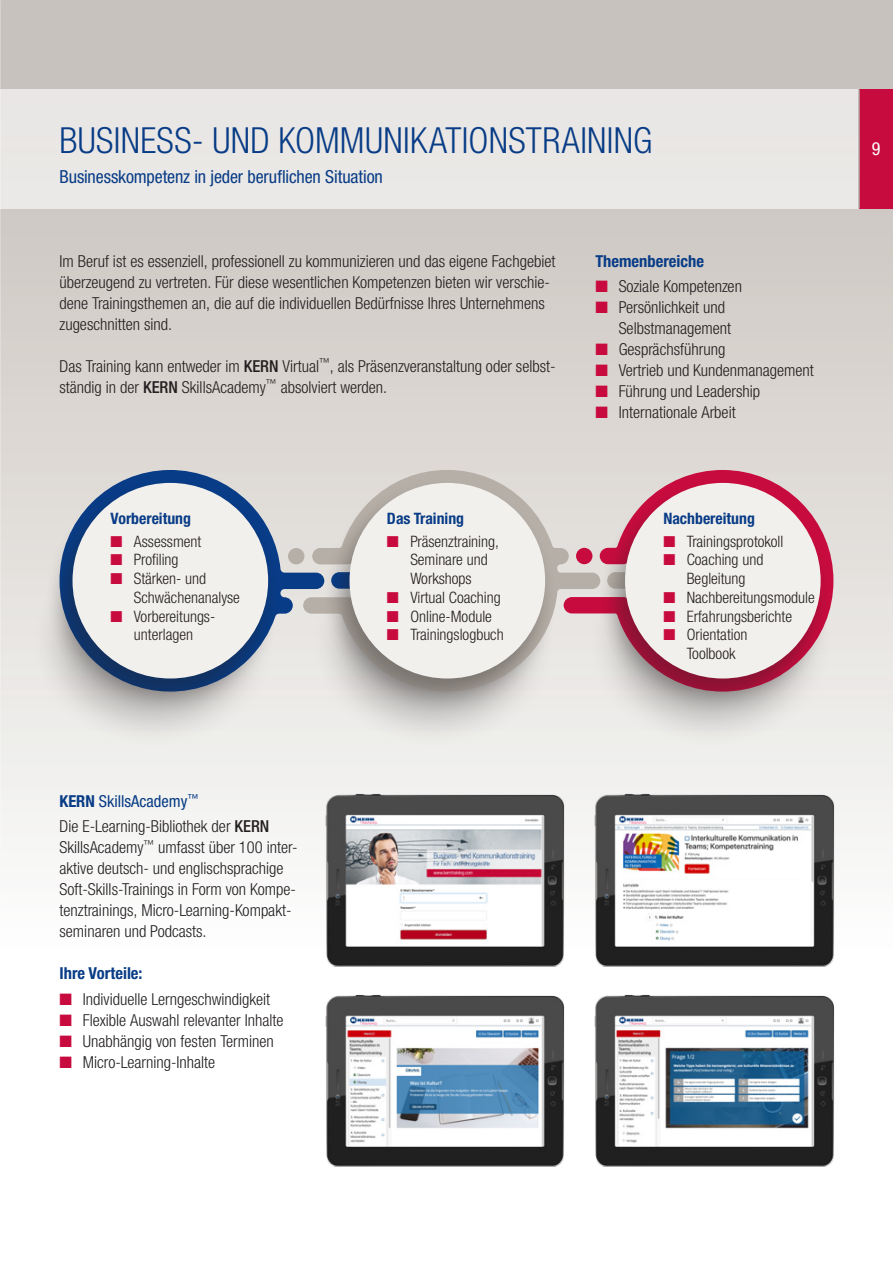
<style>
.page{position:relative;width:893px;height:1263px;background:#fff}
.page>*{position:absolute;margin:0;border:0;box-sizing:border-box;transform-origin:0 0}
.t1{font:300 condensed 36px "Helvetica Neue LTW1 G";letter-spacing:.01em;color:#083c86}
.t2{font:condensed 18px "Helvetica Neue LTW1 G";letter-spacing:-.01em;color:#083c86}
.t3{font:condensed 18px "Helvetica Neue LTW1 G";color:#fff}
.t4{font:300 condensed 16.5px/21px "Helvetica Neue LTW1 G";color:#231f20}
.t5{font:700 condensed 16.5px "Helvetica Neue LTW1 G";color:#083c86}
.t6{font:300 condensed 15.75px/18.8px "Helvetica Neue LTW1 G";color:#231f20}
.t7{font:700 condensed 15.75px "Helvetica Neue LTW1 G";color:#083c86}
.s1{font-weight:500}
.s2{color:#c80b3e}
.s3{font-weight:700;color:#083c86}
.s4{font-weight:400;color:#083c86}
</style>
<div class="page">
<div style="left:0;top:0;width:893px;height:1263px;background:linear-gradient(to bottom,#c6c0ba,#fff)"></div>
<img style="left:0;top:0;width:1px;height:1263px">
<div style="left:0;top:89px;width:893px;height:119px;background:#e9e7e5"></div>
<div style="left:859px;top:89px;width:34px;height:119px;background:#c80b3e"></div>
<hr style="left:858px;top:89px;width:2px;height:119px;background:#b6afa7">
<div style="left:310px;top:534px;width:247px;height:215px;background:#231f20;opacity:.25"></div>
<div style="left:30px;top:534px;width:247px;height:215px;background:#231f20;opacity:.25"></div>
<div style="left:588px;top:534px;width:246px;height:215px;background:#231f20;opacity:.25"></div>
<svg style="left:324px;top:470px;width:273px;height:222px;background:#d7d3ce"></svg>
<svg style="left:60px;top:470px;width:264px;height:222px;background:#c6c9cf"></svg>
<div style="left:322px;top:479px;width:236px;height:236px;background:#231f20;opacity:.4"></div>
<svg style="left:349px;top:483px;width:196px;height:195px;background:#e4e2de"></svg>
<div style="left:45px;top:479px;width:236px;height:236px;background:#231f20;opacity:.4"></div>
<svg style="left:73px;top:483px;width:195px;height:195px;background:#d2d5db"></svg>
<svg style="left:563px;top:470px;width:270px;height:221px;background:#ddc5c7"></svg>
<div style="left:576px;top:548px;width:16px;height:16px;background:#c80b3e;border-radius:50%"></div>
<div style="left:597px;top:479px;width:236px;height:236px;background:#231f20;opacity:.4"></div>
<svg style="left:625px;top:483px;width:196px;height:195px;background:#e6d0d3"></svg>
<img style="left:317px;top:787px;width:256px;height:186px">
<img style="left:587px;top:787px;width:255px;height:186px">
<img style="left:317px;top:987px;width:256px;height:187px">
<img style="left:587px;top:987px;width:255px;height:187px">
<h1 class="t1" style="left:60px;top:120px;width:594px">BUSINESS- UND KOMMUNIKATIONSTRAINING</h1>
<p class="t2" style="left:60px;top:166px;width:325px">Businesskompetenz in jeder beruflichen Situation</p>
<p class="t4" style="left:60px;top:251px;width:497px">Im Beruf ist es essenziell, professionell zu kommunizieren und das eigene Fachgebiet überzeugend zu vertreten. Für diese wesentlichen Kompetenzen bieten wir verschie&shy;dene Trainingsthemen an, die auf die individuellen Bedürfnisse Ihres Unternehmens zugeschnitten sind.</p>
<p class="t4" style="left:60px;top:356px;width:498px">Das Training kann entweder im <span class="s1">KERN</span> Virtual<sup>™</sup>, als Präsenzveranstaltung oder selbst&shy;ständig in der <span class="s1">KERN</span> SkillsAcademy<sup>™</sup> absolviert werden.</p>
<p class="t7" style="left:111px;top:509px;width:82px">Vorbereitung</p>
<p class="t6" style="left:111px;top:532px;width:92px"><span class="s2">■</span> Assessment</p>
<p class="t6" style="left:111px;top:551px;width:70px"><span class="s2">■</span> Profiling</p>
<p class="t6" style="left:134px;top:569px;width:108px;text-indent:-23px"><span class="s2">■</span> Stärken- und<br>Schwächenanalyse</p>
<p class="t6" style="left:111px;top:607px;width:106px;text-align:center"><span class="s2">■</span> Vorbereitungs&shy;unterlagen</p>
<p class="t7" style="left:387px;top:509px;width:79px">Das Training</p>
<p class="t6" style="left:410px;top:532px;width:90px;text-indent:-23px"><span class="s2">■</span> Präsenztraining,<br>Seminare und<br>Workshops</p>
<p class="t6" style="left:387px;top:588px;width:115px"><span class="s2">■</span> Virtual Coaching</p>
<p class="t6" style="left:387px;top:607px;width:106px"><span class="s2">■</span> Online-Module</p>
<p class="t6" style="left:387px;top:625px;width:118px"><span class="s2">■</span> Trainingslogbuch</p>
<p class="t5" style="left:595px;top:251px;width:110px">Themenbereiche</p>
<p class="t4" style="left:595px;top:276px;width:148px"><span class="s2">■</span> Soziale Kompetenzen</p>
<p class="t4" style="left:619px;top:297px;width:114px;text-indent:-23px"><span class="s2">■</span> Persönlichkeit und<br>Selbstmanagement</p>
<p class="t4" style="left:595px;top:339px;width:131px"><span class="s2">■</span> Gesprächsführung</p>
<p class="t4" style="left:595px;top:360px;width:220px"><span class="s2">■</span> Vertrieb und Kundenmanagement</p>
<p class="t4" style="left:595px;top:381px;width:166px"><span class="s2">■</span> Führung und Leadership</p>
<p class="t4" style="left:595px;top:402px;width:142px"><span class="s2">■</span> Internationale Arbeit</p>
<p class="t7" style="left:663px;top:508px;width:93px">Nachbereitung</p>
<p class="t6" style="left:663px;top:532px;width:121px"><span class="s2">■</span> Trainingsprotokoll</p>
<p class="t6" style="left:663px;top:550px;width:102px;text-align:center"><span class="s2">■</span> Coaching und<br>Begleitung</p>
<p class="t6" style="left:663px;top:588px;width:153px"><span class="s2">■</span> Nachbereitungsmodule</p>
<p class="t6" style="left:663px;top:607px;width:130px"><span class="s2">■</span> Erfahrungsberichte</p>
<p class="t6" style="left:687px;top:625px;width:62px;text-indent:-23px"><span class="s2">■</span> Orientation<br>Toolbook</p>
<p class="t4" style="left:60px;top:789px;width:211px;line-height:25.2px"><span class="s3">KERN</span> <span class="s4">SkillsAcademy</span><sup>™<br></sup>Die E-Learning-Bibliothek der <span class="s1">KERN</span></p>
<p class="t4" style="left:60px;top:837px;width:240px">SkillsAcademy<sup>™</sup> umfasst über 100 inter&shy;aktive deutsch- und englischsprachige Soft-Skills-Trainings in Form von Kompe&shy;tenztrainings, Micro-Learning-Kompakt&shy;seminaren und Podcasts.</p>
<p class="t5" style="left:60px;top:963px;width:85px">Ihre Vorteile:</p>
<p class="t4" style="left:60px;top:988px;width:212px"><span class="s2">■</span> Individuelle Lerngeschwindigkeit</p>
<p class="t4" style="left:60px;top:1009px;width:226px"><span class="s2">■</span> Flexible Auswahl relevanter Inhalte</p>
<p class="t4" style="left:60px;top:1030px;width:216px"><span class="s2">■</span> Unabhängig von festen Terminen</p>
<p class="t4" style="left:60px;top:1051px;width:157px"><span class="s2">■</span> Micro-Learning-Inhalte</p>
<p class="t3" style="left:872px;top:138px;width:10px">9</p>
</div>
